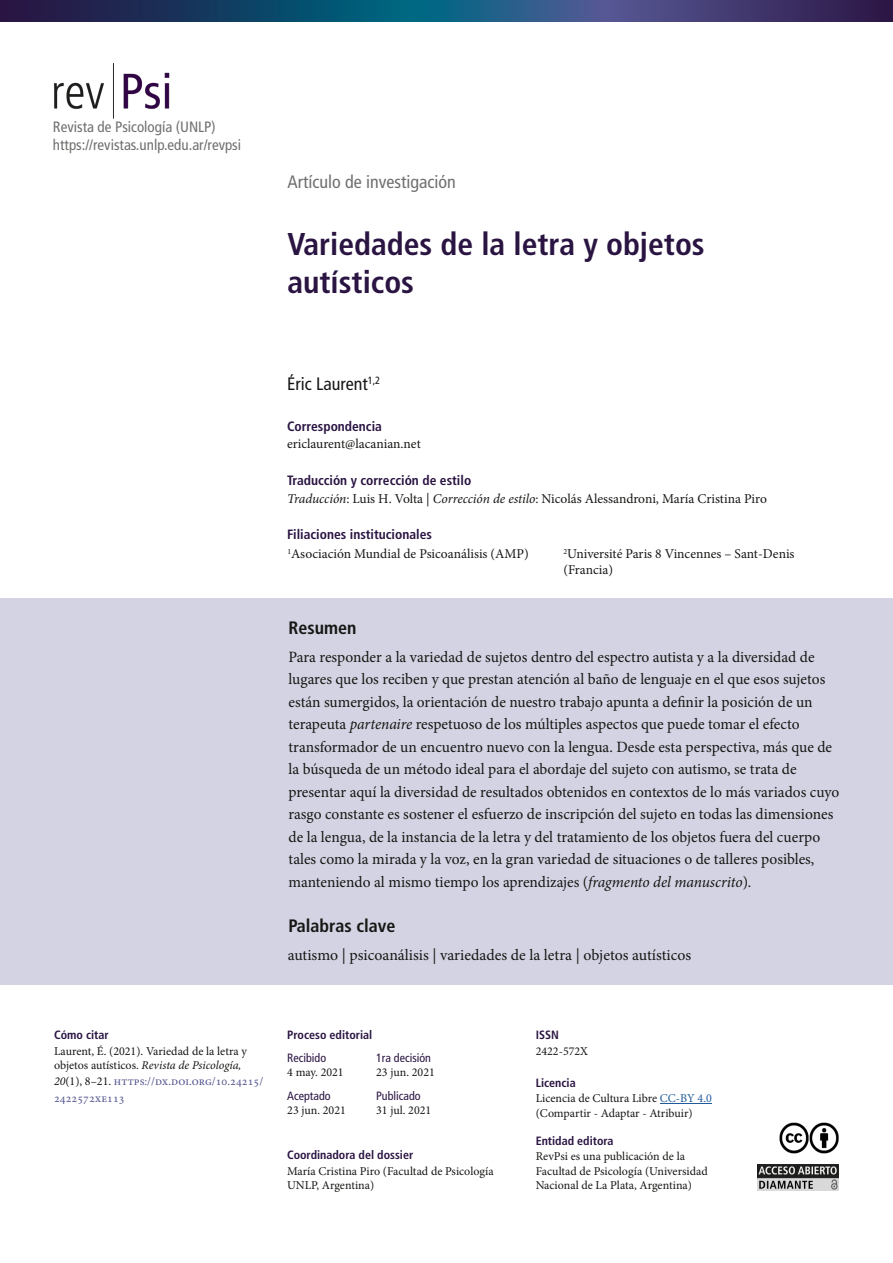
<style>
.page{position:relative;width:893px;height:1263px;background:#fff}
.page>*{position:absolute;margin:0;border:0;box-sizing:border-box;transform-origin:0 0}
.t1{font:700 condensed 31.5px/37.8px "Frutiger LT Com";color:#2a1442}
.t2{font:condensed 18px "Frutiger LT Com";color:#6f6f6e}
.t3{font:700 condensed 18px "Frutiger LT Com";color:#161614}
.t4{font:condensed 18px "Frutiger LT Com";color:#161614}
.t5{font:15.75px/22.5px "Minion Pro";color:#161614}
.t6{font:condensed 15px/18px "Frutiger LT Com";color:#6f6f6e}
.t7{font:13.5px/16.2px "Minion Pro";color:#161614}
.t8{font:700 condensed 13.5px "Frutiger LT Com";color:#2a1442}
.t9{font:12px/14.4px "Minion Pro";color:#161614}
.t10{font:700 condensed 12px "Frutiger LT Com";color:#2a1442}
.t11{font:12px/16.5px "Minion Pro";color:#53558f}
.t12{font:condensed 12px "Frutiger LT Com";color:#2a1442}
.s1{font-style:italic}
.s2{font-style:italic;color:#161614}
.s3{color:#161614}
.s4{color:#225b9c}
</style>
<div class="page">
<svg style="left:0;top:0;width:893px;height:21px;background:#26416d"></svg>
<img style="left:53px;top:63px;width:117px;height:56px">
<div style="left:0;top:599px;width:893px;height:386px;background:#d3d3e3"></div>
<hr style="left:660px;top:1103px;width:52px;height:1px;background:#225b9c">
<img style="left:757px;top:1164px;width:82px;height:27px">
<img style="left:779px;top:1123px;width:60px;height:30px">
<p class="t6" style="left:53px;top:119px;width:190px">Revista de Psicología (UNLP) https://revistas.unlp.edu.ar/revpsi</p>
<p class="t2" style="left:287px;top:174px;width:170px">Artículo de investigación</p>
<h1 class="t1" style="left:287px;top:229px;width:419px">Variedades de la letra y objetos autísticos</h1>
<p class="t4" style="left:287px;top:376px;width:95px">Éric Laurent<sup>1,2</sup></p>
<p class="t8" style="left:287px;top:421px;width:96px">Correspondencia</p>
<p class="t7" style="left:287px;top:437px;width:135px">ericlaurent@lacanian.net</p>
<p class="t8" style="left:287px;top:475px;width:186px">Traducción y corrección de estilo</p>
<p class="t7" style="left:287px;top:491px;width:481px"><span class="s1">Traducción</span>: Luis H. Volta | <span class="s1">Corrección de estilo</span>: Nicolás Alessandroni, María Cristina Piro</p>
<p class="t8" style="left:287px;top:529px;width:146px">Filiaciones institucionales</p>
<p class="t7" style="left:287px;top:547px;width:243px"><sup>1</sup>Asociación Mundial de Psicoanálisis (AMP)</p>
<p class="t7" style="left:563px;top:547px;width:233px"><sup>2</sup>Université Paris 8 Vincennes – Sant-Denis (Francia)</p>
<p class="t3" style="left:289px;top:621px;width:70px">Resumen</p>
<p class="t5" style="left:289px;top:647px;width:552px">Para responder a la variedad de sujetos dentro del espectro autista y a la diversidad de lugares que los reciben y que prestan atención al baño de lenguaje en el que esos sujetos están sumergidos, la orientación de nuestro trabajo apunta a definir la posición de un terapeuta <span class="s1">partenaire</span> respetuoso de los múltiples aspectos que puede tomar el efecto transformador de un encuentro nuevo con la lengua. Desde esta perspectiva, más que de la búsqueda de un método ideal para el abordaje del sujeto con autismo, se trata de presentar aquí la diversidad de resultados obtenidos en contextos de lo más variados cuyo rasgo constante es sostener el esfuerzo de inscripción del sujeto en todas las dimensiones de la lengua, de la instancia de la letra y del tratamiento de los objetos fuera del cuerpo tales como la mirada y la voz, en la gran variedad de situaciones o de talleres posibles, manteniendo al mismo tiempo los aprendizajes (<span class="s1">fragmento del manuscrito</span>).</p>
<p class="t3" style="left:289px;top:919px;width:108px">Palabras clave</p>
<p class="t5" style="left:288px;top:945px;width:405px">autismo | psicoanálisis | variedades de la letra | objetos autísticos</p>
<p class="t10" style="left:54px;top:1030px;width:56px">Cómo citar</p>
<p class="t9" style="left:54px;top:1045px;width:195px">Laurent, É. (2021). Variedad de la letra y objetos autísticos. <span class="s1">Revista de Psicología,</span></p>
<p class="t11" style="left:54px;top:1074px;width:211px"><span class="s2">20</span><span class="s3">(1), 8–21.</span> https://dx.doi.org/10.24215/<br>2422572Xe113</p>
<p class="t10" style="left:287px;top:1030px;width:87px">Proceso editorial</p>
<p class="t12" style="left:287px;top:1053px;width:40px">Recibido</p>
<p class="t9" style="left:287px;top:1066px;width:58px">4 may. 2021</p>
<p class="t12" style="left:287px;top:1091px;width:45px">Aceptado</p>
<p class="t9" style="left:287px;top:1104px;width:60px">23 jun. 2021</p>
<p class="t12" style="left:376px;top:1053px;width:56px">1ra decisión</p>
<p class="t9" style="left:376px;top:1066px;width:60px">23 jun. 2021</p>
<p class="t12" style="left:376px;top:1091px;width:46px">Publicado</p>
<p class="t9" style="left:376px;top:1104px;width:57px">31 jul. 2021</p>
<p class="t10" style="left:287px;top:1150px;width:128px">Coordinadora del dossier</p>
<p class="t9" style="left:287px;top:1165px;width:208px">María Cristina Piro (Facultad de Psicología<br>UNLP, Argentina)</p>
<p class="t10" style="left:536px;top:1030px;width:25px">ISSN</p>
<p class="t9" style="left:536px;top:1045px;width:53px">2422-572X</p>
<p class="t10" style="left:536px;top:1078px;width:42px">Licencia</p>
<p class="t9" style="left:536px;top:1092px;width:178px">Licencia de Cultura Libre <span class="s4">CC-BY 4.0 </span>(Compartir - Adaptar - Atribuir)</p>
<p class="t10" style="left:536px;top:1136px;width:79px">Entidad editora</p>
<p class="t9" style="left:536px;top:1150px;width:174px">RevPsi es una publicación de la<br>Facultad de Psicología (Universidad<br>Nacional de La Plata, Argentina)</p>
</div>
